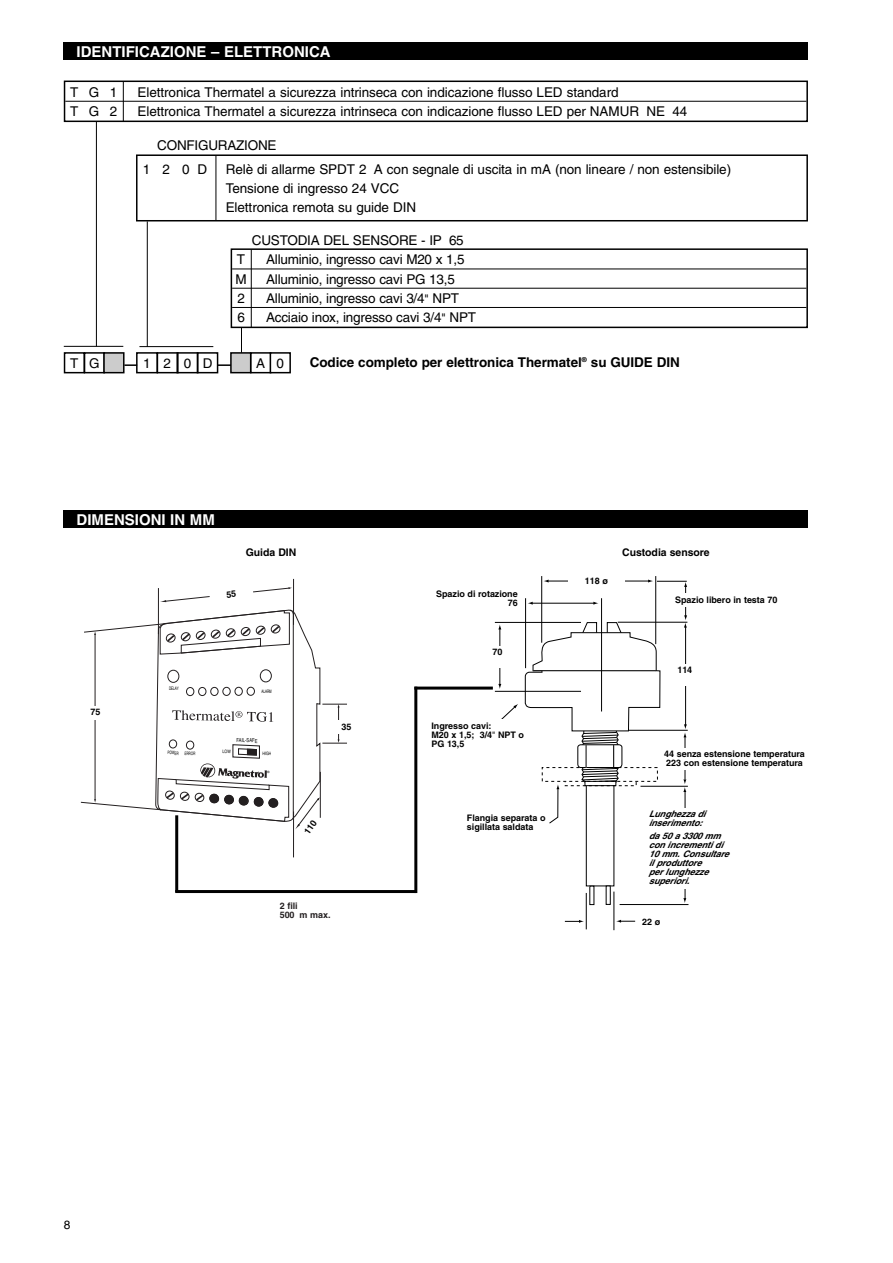
<style>
.page{position:relative;width:893px;height:1263px;background:#fff}
.page>*{position:absolute;margin:0;border:0;box-sizing:border-box;transform-origin:0 0}
.t1{font:700 15px "Helvetica";color:#fff}
.t2{font:13.5px/19.2px "Helvetica";letter-spacing:-.005em;color:#000}
.t3{font:700 13.5px "Helvetica";letter-spacing:-.005em;color:#000}
.t4{font:12px "Helvetica";color:#000}
.t5{font:700 10.5px "Helvetica";letter-spacing:-.005em;color:#000}
.t6{font:700 9px/9px "Helvetica";letter-spacing:-.005em;color:#000}
.t7{font:italic 700 9px/9px "Helvetica";letter-spacing:-.005em;color:#000}
.t8{font:700 9px/9px "Helvetica";letter-spacing:-.005em;color:#231f20}
.t9{font:5.55px "Helvetica";color:#000;scale:.76 1}
.t10{font:4.65px "Helvetica";color:#000;scale:.64 1}
.t11{font:4.65px "Helvetica";color:#000;scale:.76 1}
.s1{font-size:12px}
.s2{font-weight:400}
</style>
<div class="page">
<div style="left:64px;top:43px;width:744px;height:17px;background:#000"></div>
<hr style="left:96px;top:122px;width:1px;height:224px;background:#000">
<svg style="left:125px;top:364px;width:11px;height:2px"></svg>
<svg style="left:241px;top:328px;width:1px;height:24px"></svg>
<svg style="left:218px;top:364px;width:12px;height:2px"></svg>
<hr style="left:147px;top:221px;width:1px;height:126px;background:#000">
<hr style="left:215px;top:156px;width:1px;height:65px;background:#000">
<div style="left:136px;top:154px;width:672px;height:67px;border:2px solid #000"></div>
<hr style="left:232px;top:268px;width:574px;height:1px;background:#000">
<hr style="left:232px;top:288px;width:574px;height:1px;background:#000">
<hr style="left:232px;top:307px;width:574px;height:1px;background:#000">
<div style="left:231px;top:248px;width:577px;height:80px;border:2px solid #000"></div>
<hr style="left:251px;top:250px;width:1px;height:77px;background:#000">
<div style="left:64px;top:352px;width:21px;height:21px;border:2px solid #000"></div>
<div style="left:197px;top:352px;width:21px;height:21px;border:2px solid #000"></div>
<div style="left:157px;top:352px;width:22px;height:21px;border:2px solid #000"></div>
<div style="left:176px;top:352px;width:22px;height:21px;border:2px solid #000"></div>
<div style="left:136px;top:352px;width:22px;height:21px;border:2px solid #000"></div>
<div style="left:84px;top:352px;width:21px;height:21px;border:2px solid #000"></div>
<div style="left:105px;top:354px;width:18px;height:18px;background:#ccc"></div>
<div style="left:103px;top:352px;width:22px;height:21px;border:2px solid #000"></div>
<div style="left:232px;top:354px;width:18px;height:18px;background:#ccc"></div>
<div style="left:230px;top:352px;width:21px;height:21px;border:2px solid #000"></div>
<div style="left:250px;top:352px;width:21px;height:21px;border:2px solid #000"></div>
<div style="left:270px;top:352px;width:21px;height:21px;border:2px solid #000"></div>
<hr style="left:65px;top:101px;width:741px;height:1px;background:#000">
<div style="left:64px;top:81px;width:744px;height:41px;border:2px solid #000"></div>
<hr style="left:123px;top:82px;width:1px;height:39px;background:#000">
<hr style="left:64px;top:346px;width:59px;height:1px;background:#000">
<hr style="left:139px;top:346px;width:74px;height:1px;background:#000">
<div style="left:64px;top:510px;width:744px;height:17px;background:#000"></div>
<div style="left:586px;top:782px;width:28px;height:104px;border:1px solid #000"></div>
<hr style="left:620px;top:904px;width:68px;height:1px;background:#000">
<hr style="left:640px;top:786px;width:48px;height:1px;background:#000">
<hr style="left:614px;top:891px;width:1px;height:39px;background:#000">
<hr style="left:586px;top:893px;width:1px;height:36px;background:#000">
<svg style="left:565px;top:920px;width:19px;height:3px"></svg>
<svg style="left:616px;top:920px;width:19px;height:3px"></svg>
<svg style="left:683px;top:779px;width:3px;height:13px"></svg>
<hr style="left:625px;top:730px;width:63px;height:1px;background:#000">
<hr style="left:685px;top:792px;width:1px;height:108px;background:#000">
<hr style="left:685px;top:736px;width:1px;height:43px;background:#000">
<div style="left:606px;top:885px;width:5px;height:20px;border:1px solid #000"></div>
<hr style="left:495px;top:622px;width:86px;height:1px;background:#000">
<hr style="left:500px;top:628px;width:1px;height:57px;background:#000">
<svg style="left:524px;top:622px;width:137px;height:202px"></svg>
<hr style="left:533px;top:670px;width:123px;height:1px;background:#000">
<svg style="left:501px;top:704px;width:17px;height:15px"></svg>
<hr style="left:525px;top:598px;width:1px;height:70px;background:#000">
<hr style="left:532px;top:603px;width:62px;height:1px;background:#000">
<hr style="left:601px;top:598px;width:1px;height:113px;background:#000">
<hr style="left:548px;top:581px;width:101px;height:1px;background:#000">
<hr style="left:655px;top:576px;width:1px;height:68px;background:#000">
<hr style="left:541px;top:576px;width:1px;height:67px;background:#000">
<svg style="left:544px;top:579px;width:5px;height:3px"></svg>
<hr style="left:495px;top:691px;width:86px;height:1px;background:#000">
<hr style="left:618px;top:622px;width:69px;height:1px;background:#000">
<svg style="left:683px;top:724px;width:4px;height:13px"></svg>
<hr style="left:685px;top:626px;width:1px;height:100px;background:#000">
<hr style="left:657px;top:581px;width:30px;height:1px;background:#000">
<hr style="left:685px;top:586px;width:1px;height:30px;background:#000">
<svg style="left:684px;top:615px;width:3px;height:12px"></svg>
<div style="left:649px;top:808px;width:81px;height:81px;background:#fff"></div>
<div style="left:568px;top:575px;width:57px;height:13px;background:#fff"></div>
<div style="left:483px;top:646px;width:29px;height:21px;background:#fff"></div>
<div style="left:670px;top:665px;width:30px;height:21px;background:#fff"></div>
<div style="left:661px;top:749px;width:147px;height:21px;background:#fff"></div>
<div style="left:661px;top:593px;width:130px;height:14px;background:#fff"></div>
<div style="left:430px;top:719px;width:106px;height:47px;background:#fff"></div>
<hr style="left:175px;top:815px;width:3px;height:77px;background:#000">
<hr style="left:175px;top:890px;width:241px;height:3px;background:#000">
<hr style="left:414px;top:687px;width:3px;height:206px;background:#000">
<hr style="left:414px;top:686px;width:79px;height:3px;background:#000">
<hr style="left:293px;top:811px;width:1px;height:46px;background:#231f20">
<svg style="left:81px;top:579px;width:266px;height:256px"></svg>
<p class="t1" style="left:77px;top:45px;width:256px">IDENTIFICAZIONE – ELETTRONICA</p>
<p class="t2" style="left:70px;top:83px;width:49px">TG1</p>
<p class="t2" style="left:138px;top:83px;width:483px">Elettronica Thermatel a sicurezza intrinseca con indicazione flusso LED standard</p>
<p class="t2" style="left:70px;top:103px;width:49px">TG2</p>
<p class="t2" style="left:138px;top:103px;width:551px">Elettronica Thermatel a sicurezza intrinseca con indicazione flusso LED per NAMUR NE 44</p>
<p class="t2" style="left:143px;top:135px;width:135px;line-height:23.7px;text-indent:15px">CONFIGURAZIONE<br>120D</p>
<p class="t2" style="left:226px;top:160px;width:507px">Relè di allarme SPDT 2 A con segnale di uscita in mA (non lineare / non estensibile)<br>Tensione di ingresso 24 VCC<br>Elettronica remota su guide DIN</p>
<p class="t2" style="left:252px;top:231px;width:213px">CUSTODIA DEL SENSORE - IP 65</p>
<p class="t2" style="left:237px;top:251px;width:10px">T</p>
<p class="t2" style="left:266px;top:251px;width:200px">Alluminio, ingresso cavi M20 x 1,5</p>
<p class="t2" style="left:235px;top:270px;width:13px">M</p>
<p class="t2" style="left:266px;top:270px;width:190px">Alluminio, ingresso cavi PG 13,5</p>
<p class="t2" style="left:237px;top:290px;width:9px">2</p>
<p class="t2" style="left:266px;top:290px;width:195px">Alluminio, ingresso cavi 3/4<span class="s1">"</span> NPT</p>
<p class="t2" style="left:237px;top:309px;width:9px">6</p>
<p class="t2" style="left:266px;top:309px;width:212px">Acciaio inox, ingresso cavi 3/4<span class="s1">"</span> NPT</p>
<p class="t2" style="left:70px;top:355px;width:31px">T G</p>
<p class="t2" style="left:143px;top:355px;width:71px">120D</p>
<p class="t2" style="left:256px;top:355px;width:29px">A 0</p>
<p class="t3" style="left:310px;top:357px;width:372px">Codice completo per elettronica Thermatel<sup>®</sup> su GUIDE DIN</p>
<p class="t1" style="left:77px;top:513px;width:140px">DIMENSIONI IN MM</p>
<p class="t6" style="left:90px;top:708px;width:11px">75</p>
<p class="t10" style="left:169px;top:687px;width:17px">DELAY</p>
<p class="t10" style="left:168px;top:751px;width:45px;rotate:3deg">POWER ERROR</p>
<p class="t5" style="left:246px;top:548px;width:52px">Guida DIN</p>
<p class="t5" style="left:622px;top:548px;width:89px">Custodia sensore</p>
<p class="t10" style="left:261px;top:689px;width:18px">ALARM</p>
<p class="t9" style="left:237px;top:738px;width:29px;rotate:3deg">FAIL-SAFE</p>
<p class="t11" style="left:263px;top:751px;width:13px;rotate:3deg">HIGH</p>
<p class="t6" style="left:342px;top:723px;width:11px">35</p>
<p class="t8" style="left:280px;top:902px;width:52px">2 fili<br>500 m max.</p>
<p class="t6" style="left:436px;top:590px;width:83px;text-align:right">Spazio di rotazione<br>76</p>
<p class="t6" style="left:493px;top:647px;width:11px">70</p>
<p class="t6" style="left:431px;top:722px;width:94px">Ingresso cavi:<br>M20 x 1,5; 3/4<span class="s2">"</span> NPT o<br>PG 13,5</p>
<p class="t6" style="left:467px;top:814px;width:80px">Flangia separata o sigillata saldata</p>
<p class="t6" style="left:585px;top:577px;width:25px">118 ø</p>
<p class="t6" style="left:675px;top:596px;width:104px">Spazio libero in testa 70</p>
<p class="t6" style="left:677px;top:666px;width:16px">114</p>
<p class="t6" style="left:664px;top:750px;width:142px">44 senza estensione temperatura<br>223 con estensione temperatura</p>
<p class="t7" style="left:649px;top:810px;width:58px">Lunghezza di inserimento:</p>
<p class="t7" style="left:649px;top:832px;width:82px">da 50 a 3300 mm con incrementi di<br>10 mm. Consultare il produttore<br>per lunghezze superiori.</p>
<p class="t6" style="left:642px;top:918px;width:20px">22 ø</p>
<p class="t4" style="left:64px;top:1220px;width:8px">8</p>
</div>
